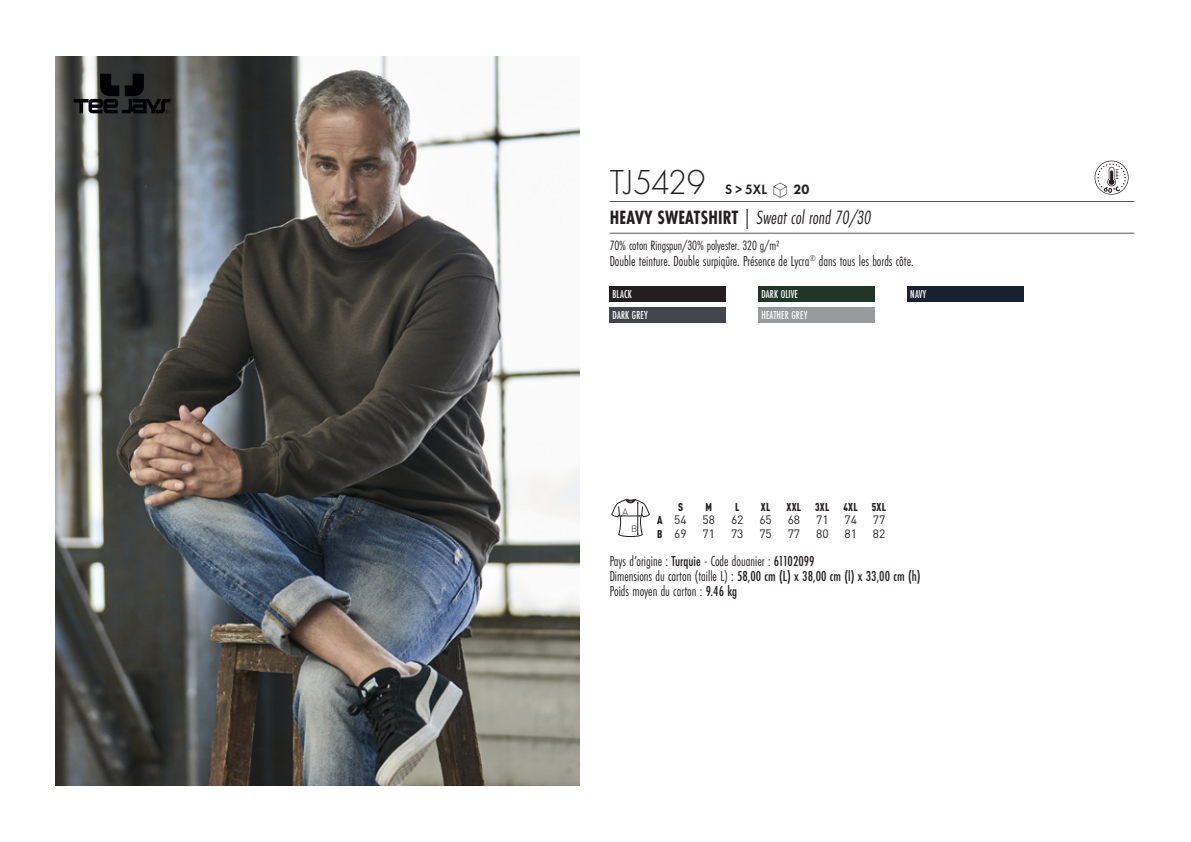
<style>
.page{position:relative;width:1191px;height:842px;background:#fff}
.page>*{position:absolute;margin:0;border:0;box-sizing:border-box;transform-origin:0 0}
.t1{font:300 36px "Futura PT";color:#231f20;scale:.95 1}
.t2{font:italic 20px "Futura PT Cond";color:#231f20;scale:.95 1}
.t3{font:15px "Futura PT Cond";color:#231f20;scale:.95 1}
.t4{font:500 15px "Futura PT Cond";color:#231f20;scale:.95 1}
.grammage_2020{font:14px "Futura PT Cond";letter-spacing:-.005em;color:#231f20;scale:.95 1}
.t5{font:600 14px "Futura PT";color:#231f20;scale:.95 1}
.Coloris_nuancier_bla{font:500 12px "Futura PT Cond";letter-spacing:.01em;color:#fff;scale:.9 1}
._88_tailles_tab_maig{font:12px "DIN Pro";color:#231f20}
._88_tailles_tab_maig-2{font:900 condensed 11.2px "DIN Pro";letter-spacing:.02em;color:#231f20;scale:.95 1}
.t6{font:300 9.2px "DIN";color:#231f20}
.s1{font-family:"Linotype Shapeshifter";font-weight:400;font-size:20px}
.s2{font-weight:800}
.s3{font-weight:700;font-style:normal}
.s4{font-weight:900;font-stretch:condensed;font-size:11.2px}
.s5{font-weight:500}
.s6{font-weight:400}
</style>
<div class="page">
<img style="left:55px;top:57px;width:524px;height:728px">
<svg style="left:74px;top:74px;width:96px;height:40px;background:#373837"></svg>
<div style="left:609px;top:286px;width:117px;height:16px;background:#231f20"></div>
<div style="left:609px;top:307px;width:117px;height:16px;background:#43444c"></div>
<div style="left:758px;top:286px;width:116px;height:16px;background:#1f3629"></div>
<div style="left:758px;top:307px;width:116px;height:16px;background:#989a9c"></div>
<div style="left:907px;top:286px;width:116px;height:16px;background:#172231"></div>
<svg style="left:1094px;top:161px;width:34px;height:34px"></svg>
<svg style="left:611px;top:499px;width:38px;height:38px"></svg>
<hr style="left:609px;top:201px;width:525px;height:1px;background:#57585a">
<hr style="left:609px;top:233px;width:525px;height:1px;background:#57585a">
<p class="t1" style="left:610px;top:162px;width:102px">TJ5429</p>
<p class="t5" style="left:725px;top:181px;width:90px">S &gt; 5XL <span class="s1">S</span> <span class="s2">20</span></p>
<p class="t2" style="left:610px;top:206px;width:276px"><span class="s3">HEAVY SWEATSHIRT</span> | Sweat col rond 70/30</p>
<p class="grammage_2020" style="left:609px;top:238px;width:180px">70% coton Ringspun/30% polyester. 320 g/m2</p>
<p class="t3" style="left:609px;top:253px;width:321px">Double teinture. Double surpiqûre. Présence de Lycra<sup>®</sup> dans tous les bords côte.</p>
<p class="Coloris_nuancier_bla" style="left:612px;top:287px;width:23px">BLACK</p>
<p class="Coloris_nuancier_bla" style="left:612px;top:308px;width:41px">DARK GREY</p>
<p class="Coloris_nuancier_bla" style="left:761px;top:287px;width:42px">DARK OLIVE</p>
<p class="Coloris_nuancier_bla" style="left:761px;top:308px;width:53px">HEATHER GREY</p>
<p class="Coloris_nuancier_bla" style="left:910px;top:287px;width:19px">NAVY</p>
<p class="t6" style="left:622px;top:506px;width:7px">A</p>
<p class="t6" style="left:631px;top:523px;width:8px">B</p>
<p class="_88_tailles_tab_maig-2" style="left:678px;top:498px;width:7px">S</p>
<p class="_88_tailles_tab_maig-2" style="left:705px;top:498px;width:8px">M</p>
<p class="_88_tailles_tab_maig-2" style="left:735px;top:498px;width:6px">L</p>
<p class="_88_tailles_tab_maig-2" style="left:761px;top:498px;width:12px">XL</p>
<p class="_88_tailles_tab_maig-2" style="left:786px;top:498px;width:46px">XXL 3XL</p>
<p class="_88_tailles_tab_maig-2" style="left:843px;top:498px;width:16px">4XL</p>
<p class="_88_tailles_tab_maig-2" style="left:872px;top:498px;width:16px">5XL</p>
<p class="_88_tailles_tab_maig" style="left:657px;top:510px;width:31px"><span class="s4">A</span> 54</p>
<p class="_88_tailles_tab_maig" style="left:702px;top:510px;width:14px">58</p>
<p class="_88_tailles_tab_maig" style="left:731px;top:510px;width:14px">62</p>
<p class="_88_tailles_tab_maig" style="left:759px;top:510px;width:14px">65</p>
<p class="_88_tailles_tab_maig" style="left:787px;top:510px;width:14px">68</p>
<p class="_88_tailles_tab_maig" style="left:816px;top:510px;width:14px">71</p>
<p class="_88_tailles_tab_maig" style="left:844px;top:510px;width:14px">74</p>
<p class="_88_tailles_tab_maig" style="left:872px;top:510px;width:14px">77</p>
<p class="_88_tailles_tab_maig" style="left:657px;top:524px;width:31px"><span class="s4">B</span> 69</p>
<p class="_88_tailles_tab_maig" style="left:702px;top:524px;width:14px">71</p>
<p class="_88_tailles_tab_maig" style="left:731px;top:524px;width:14px">73</p>
<p class="_88_tailles_tab_maig" style="left:759px;top:524px;width:14px">75</p>
<p class="_88_tailles_tab_maig" style="left:787px;top:524px;width:14px">77</p>
<p class="_88_tailles_tab_maig" style="left:816px;top:524px;width:14px">80</p>
<p class="_88_tailles_tab_maig" style="left:844px;top:524px;width:14px">81</p>
<p class="_88_tailles_tab_maig" style="left:872px;top:524px;width:14px">82</p>
<p class="t3" style="left:609px;top:552px;width:217px">Pays d’origine : <span class="s5">Turquie</span> - Code douanier : <span class="s5">61102099</span></p>
<p class="t4" style="left:609px;top:567px;width:329px"><span class="s6">Dimensions du carton (taille L) :</span> 58,00 cm (L) x 38,00 cm (l) x 33,00 cm (h)</p>
<p class="t3" style="left:609px;top:582px;width:136px">Poids moyen du carton : <span class="s5">9.46 kg</span></p>
</div>
